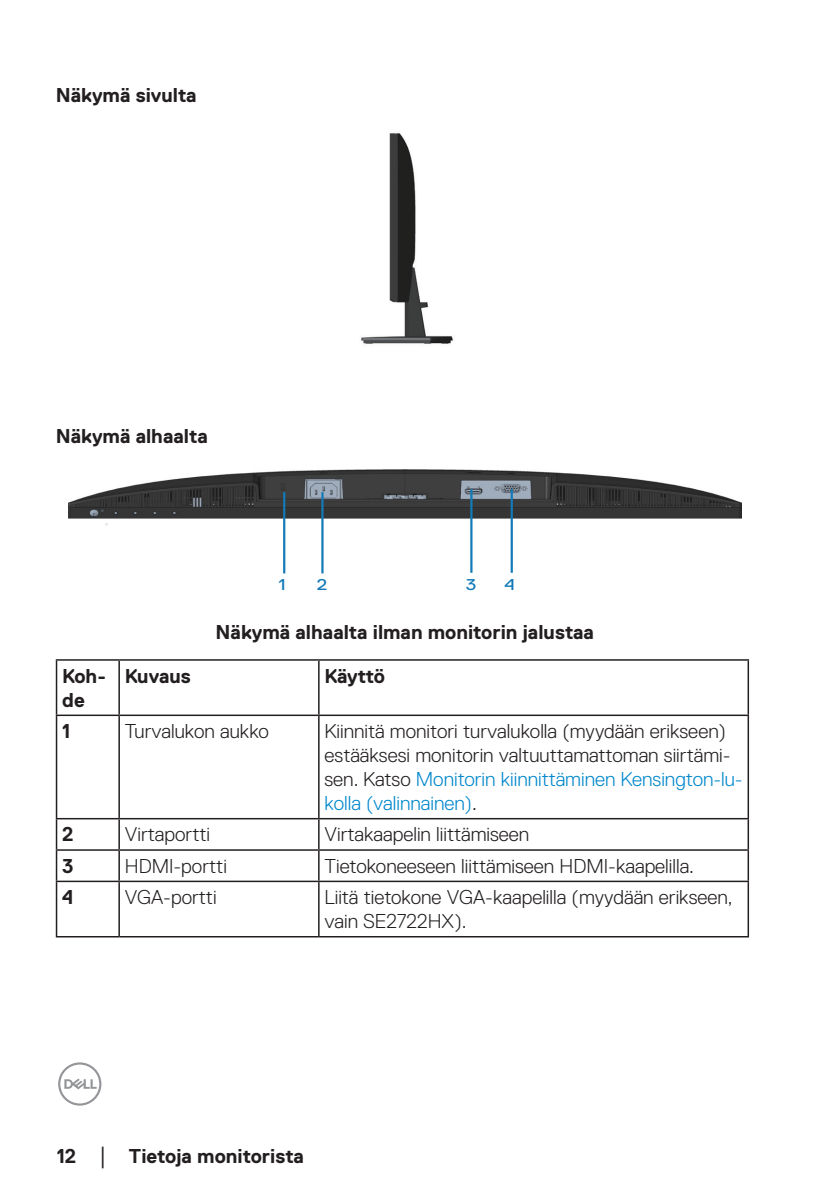
<style>
.page{position:relative;width:840px;height:1191px;background:#fff}
.page>*{position:absolute;margin:0;border:0;box-sizing:border-box;transform-origin:0 0}
.text{font:300 20px/24px "Dell Replica";color:#231f20}
.text-2{font:700 20px/24px "Dell Replica";color:#231f20}
.Head3{font:700 20px "Dell Replica";color:#231f20}
.t1{font:15.6px "Dell Replica";color:#127ab8;scale:1.23 1}
.s1{color:#0087cb}
.s2{font-family:"Times New Roman";font-weight:400;font-size:18px}
</style>
<div class="page">
<svg style="left:58px;top:1062px;width:43px;height:43px"></svg>
<img style="left:361px;top:133px;width:92px;height:211px">
<img style="left:68px;top:469px;width:673px;height:82px">
<hr style="left:321px;top:492px;width:2px;height:81px;background:#127ab8">
<hr style="left:470px;top:489px;width:2px;height:84px;background:#127ab8">
<hr style="left:510px;top:489px;width:2px;height:84px;background:#127ab8">
<hr style="left:283px;top:492px;width:2px;height:81px;background:#127ab8">
<hr style="left:56px;top:659px;width:63px;height:1px;background:#231f20">
<hr style="left:56px;top:660px;width:1px;height:54px;background:#231f20">
<hr style="left:119px;top:659px;width:199px;height:1px;background:#231f20">
<hr style="left:118px;top:660px;width:2px;height:54px;background:#231f20">
<hr style="left:318px;top:659px;width:430px;height:1px;background:#231f20">
<hr style="left:318px;top:660px;width:1px;height:54px;background:#231f20">
<hr style="left:747px;top:660px;width:1px;height:54px;background:#231f20">
<hr style="left:56px;top:714px;width:63px;height:2px;background:#231f20">
<hr style="left:56px;top:716px;width:1px;height:102px;background:#231f20">
<hr style="left:119px;top:714px;width:199px;height:2px;background:#231f20">
<hr style="left:118px;top:716px;width:2px;height:102px;background:#231f20">
<hr style="left:318px;top:714px;width:430px;height:2px;background:#231f20">
<hr style="left:318px;top:716px;width:1px;height:102px;background:#231f20">
<hr style="left:747px;top:716px;width:1px;height:102px;background:#231f20">
<hr style="left:56px;top:818px;width:63px;height:1px;background:#231f20">
<hr style="left:56px;top:819px;width:1px;height:30px;background:#231f20">
<hr style="left:119px;top:818px;width:199px;height:1px;background:#231f20">
<hr style="left:118px;top:819px;width:2px;height:30px;background:#231f20">
<hr style="left:318px;top:818px;width:430px;height:1px;background:#231f20">
<hr style="left:318px;top:819px;width:1px;height:30px;background:#231f20">
<hr style="left:747px;top:819px;width:1px;height:30px;background:#231f20">
<hr style="left:56px;top:849px;width:63px;height:1px;background:#231f20">
<hr style="left:56px;top:850px;width:1px;height:30px;background:#231f20">
<hr style="left:119px;top:849px;width:199px;height:1px;background:#231f20">
<hr style="left:118px;top:850px;width:2px;height:30px;background:#231f20">
<hr style="left:318px;top:849px;width:430px;height:1px;background:#231f20">
<hr style="left:318px;top:850px;width:1px;height:30px;background:#231f20">
<hr style="left:747px;top:850px;width:1px;height:30px;background:#231f20">
<hr style="left:56px;top:880px;width:63px;height:2px;background:#231f20">
<hr style="left:56px;top:882px;width:1px;height:54px;background:#231f20">
<hr style="left:119px;top:880px;width:199px;height:2px;background:#231f20">
<hr style="left:118px;top:882px;width:2px;height:54px;background:#231f20">
<hr style="left:318px;top:880px;width:430px;height:2px;background:#231f20">
<hr style="left:318px;top:882px;width:1px;height:54px;background:#231f20">
<hr style="left:747px;top:882px;width:1px;height:54px;background:#231f20">
<hr style="left:56px;top:936px;width:63px;height:1px;background:#231f20">
<hr style="left:119px;top:936px;width:199px;height:1px;background:#231f20">
<hr style="left:318px;top:936px;width:430px;height:1px;background:#231f20">
<p class="Head3" style="left:56px;top:84px;width:142px">Näkymä sivulta</p>
<p class="Head3" style="left:56px;top:424px;width:153px">Näkymä alhaalta</p>
<p class="t1" style="left:278px;top:576px;width:7px">1</p>
<p class="t1" style="left:317px;top:576px;width:10px">2</p>
<p class="t1" style="left:465px;top:576px;width:10px">3</p>
<p class="t1" style="left:504px;top:576px;width:10px">4</p>
<p class="text-2" style="left:215px;top:620px;width:379px">Näkymä alhaalta ilman monitorin jalustaa</p>
<p class="text-2" style="left:62px;top:664px;width:45px">Koh&shy;de</p>
<p class="text-2" style="left:125px;top:664px;width:67px">Kuvaus</p>
<p class="text-2" style="left:324px;top:664px;width:62px">Käyttö</p>
<p class="text-2" style="left:62px;top:719px;width:10px">1</p>
<p class="text" style="left:125px;top:719px;width:145px">Turvalukon aukko</p>
<p class="text" style="left:324px;top:719px;width:419px">Kiinnitä monitori turvalukolla (myydään erikseen) estääksesi monitorin valtuuttamattoman siirtämi&shy;sen. Katso <span class="s1">Monitorin kiinnittäminen Kensington-lu&shy;kolla (valinnainen)</span>.</p>
<p class="text-2" style="left:62px;top:822px;width:13px">2</p>
<p class="text" style="left:125px;top:822px;width:87px">Virtaportti</p>
<p class="text" style="left:324px;top:822px;width:206px">Virtakaapelin liittämiseen</p>
<p class="text-2" style="left:62px;top:854px;width:13px">3</p>
<p class="text" style="left:125px;top:854px;width:103px">HDMI-portti</p>
<p class="text" style="left:324px;top:854px;width:371px">Tietokoneeseen liittämiseen HDMI-kaapelilla.</p>
<p class="text-2" style="left:62px;top:885px;width:13px">4</p>
<p class="text" style="left:125px;top:885px;width:93px">VGA-portti</p>
<p class="text" style="left:324px;top:885px;width:409px">Liitä tietokone VGA-kaapelilla (myydään erikseen, vain SE2722HX).</p>
<p class="text-2" style="left:57px;top:1143px;width:248px">12 <span class="s2">│</span> Tietoja monitorista</p>
</div>
